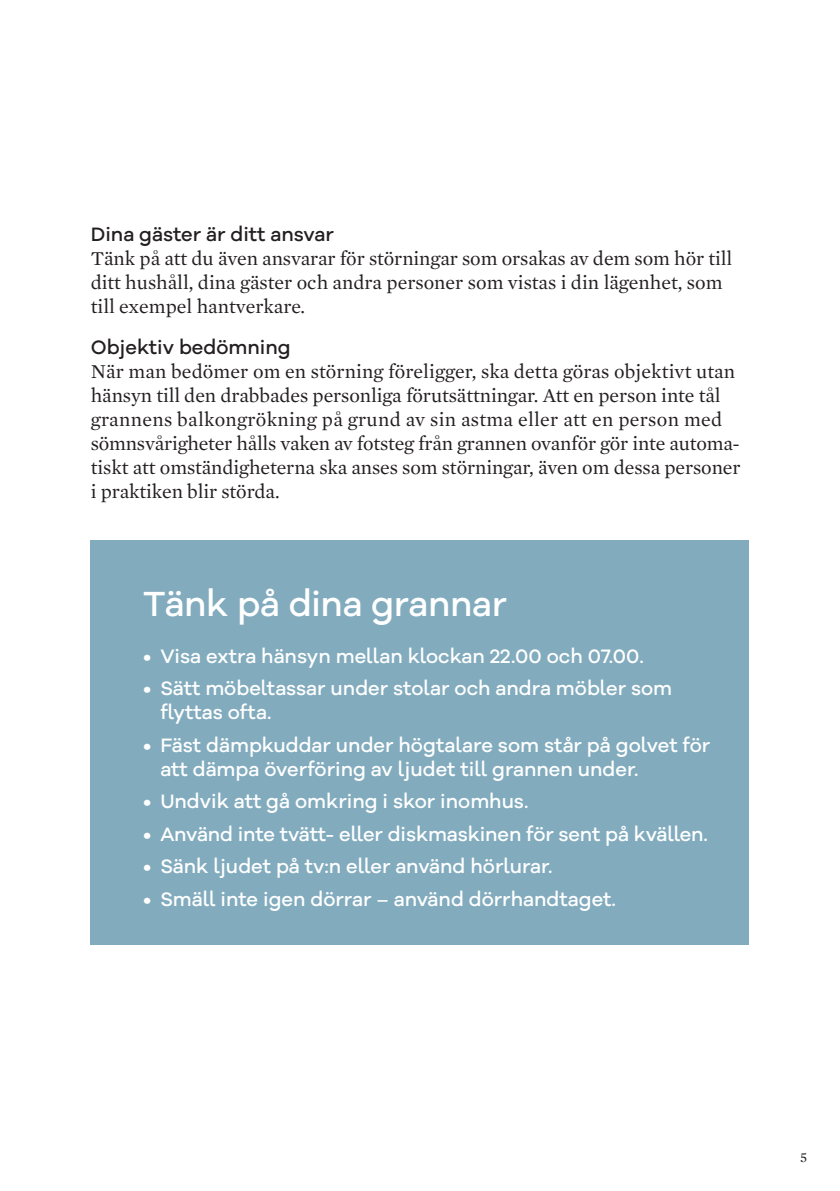
<style>
.page{position:relative;width:840px;height:1191px;background:#fff}
.page>*{position:absolute;margin:0;border:0;box-sizing:border-box;transform-origin:0 0}
.rubrik_1{font:500 36px "Galano Grotesque Alt";letter-spacing:-.01em;color:#fff}
.Brödtext{font:20px/24px "Mercury Text G1 Roman";letter-spacing:-.005em;color:#231f20}
.t1{font:500 20px/24px "Galano Grotesque Alt";color:#fff}
.Liten_rubrik{font:500 20px "Galano Grotesque Alt";color:#231f20}
.Brödtext-2{font:14px "Mercury Text G1 Roman";color:#231f20}
</style>
<div class="page">
<div style="left:91px;top:540px;width:657px;height:404px;background:#82acbe"></div>
<p class="Liten_rubrik" style="left:91px;top:221px;width:244px">Dina gäster är ditt ansvar</p>
<p class="Brödtext" style="left:91px;top:247px;width:642px">Tänk på att du även ansvarar för störningar som orsakas av dem som hör till ditt hushåll, dina gäster och andra personer som vistas i din lägenhet, som till exempel hantverkare.</p>
<p class="Liten_rubrik" style="left:91px;top:334px;width:201px">Objektiv bedömning</p>
<p class="Brödtext" style="left:91px;top:360px;width:651px">När man bedömer om en störning föreligger, ska detta göras objektivt utan hänsyn till den drabbades personliga förutsättningar. Att en person inte tål grannens balkongrökning på grund av sin astma eller att en person med sömnsvårigheter hålls vaken av fotsteg från grannen ovanför gör inte automa&shy;tiskt att omständigheterna ska anses som störningar, även om dessa personer i praktiken blir störda.</p>
<p class="rubrik_1" style="left:143px;top:580px;width:365px">Tänk på dina grannar</p>
<p class="t1" style="left:143px;top:643px;width:502px">• Visa extra hänsyn mellan klockan 22.00 och 07.00.</p>
<p class="t1" style="left:160px;top:676px;width:513px;text-indent:-17px">• Sätt möbeltassar under stolar och andra möbler som flyttas ofta.</p>
<p class="t1" style="left:160px;top:732px;width:551px;text-indent:-17px">• Fäst dämpkuddar under högtalare som står på golvet för att dämpa överföring av ljudet till grannen under.</p>
<p class="t1" style="left:143px;top:789px;width:386px">• Undvik att gå omkring i skor inomhus.</p>
<p class="t1" style="left:143px;top:821px;width:566px">• Använd inte tvätt- eller diskmaskinen för sent på kvällen.</p>
<p class="t1" style="left:143px;top:854px;width:410px">• Sänk ljudet på tv:n eller använd hörlurar.</p>
<p class="t1" style="left:143px;top:886px;width:474px">• Smäll inte igen dörrar – använd dörrhandtaget.</p>
<p class="Brödtext-2" style="left:799px;top:1148px;width:9px">5</p>
</div>
